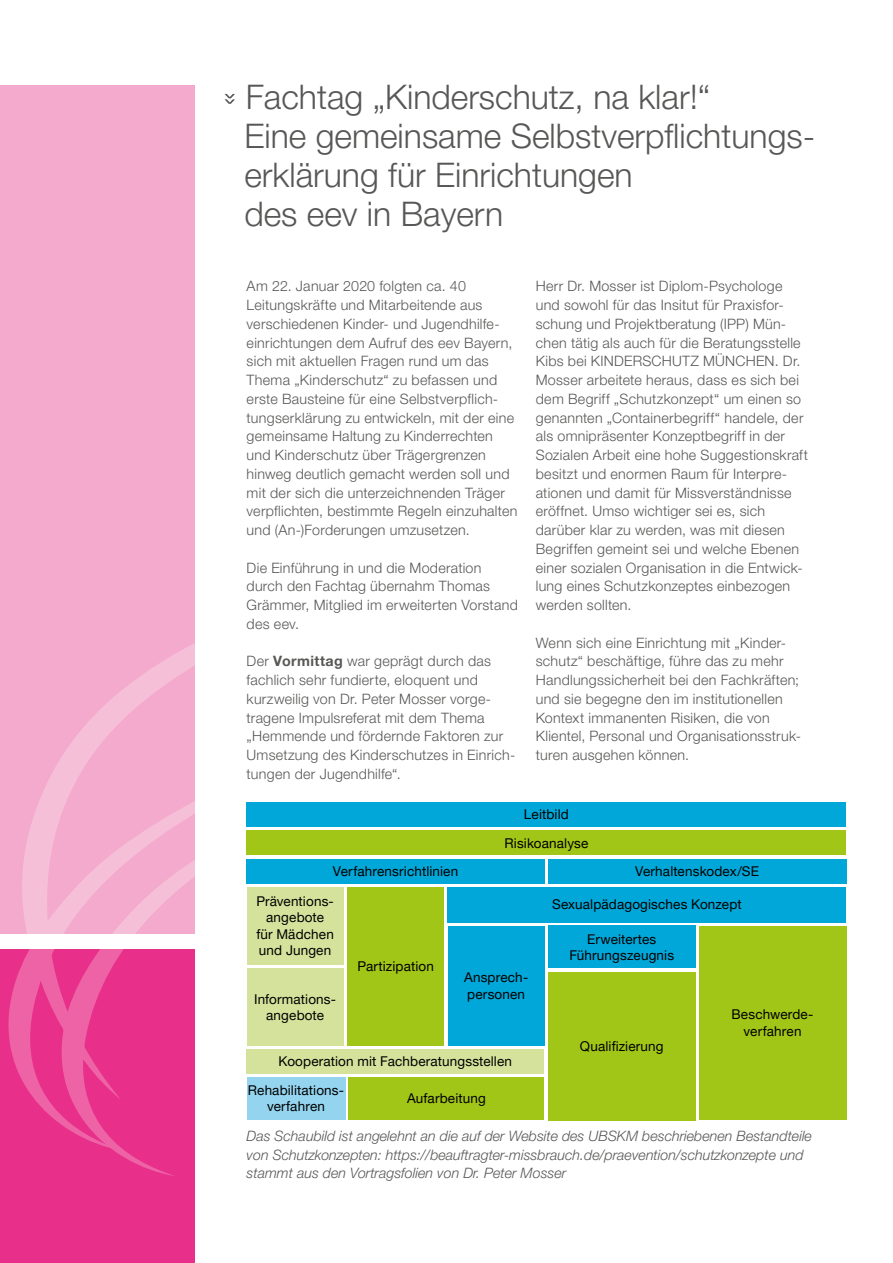
<style>
.page{position:relative;width:893px;height:1263px;background:#fff}
.page>*{position:absolute;margin:0;border:0;box-sizing:border-box;transform-origin:0 0}
.Headline{font:300 33.75px/39px "Helvetica Neue LT Pro";color:#575756}
.Fließtext{font:300 14.25px/18.8px "Helvetica Neue LT Pro";letter-spacing:.02em;color:#575756}
.Fließtext-2{font:italic 300 14.25px/18.8px "Helvetica Neue LT Pro";color:#575756}
.Bildnachweis{font:13.5px/16.2px "Helvetica Neue LT Pro";letter-spacing:.01em;color:#000;text-align:center}
.s1{font-weight:700}
</style>
<div class="page">
<div style="left:0;top:949px;width:195px;height:314px;background:#e8308a"></div>
<div style="left:0;top:85px;width:195px;height:849px;background:#f4aacc"></div>
<svg style="left:41px;top:1100px;width:133px;height:76px"></svg>
<svg style="left:17px;top:643px;width:490px;height:457px"></svg>
<svg style="left:225px;top:94px;width:10px;height:10px"></svg>
<div style="left:247px;top:802px;width:599px;height:25px;background:#00a7d8"></div>
<div style="left:247px;top:830px;width:599px;height:25px;background:#a2c617"></div>
<div style="left:247px;top:859px;width:298px;height:24px;background:#00a7d8"></div>
<div style="left:548px;top:859px;width:298px;height:24px;background:#00a7d8"></div>
<div style="left:448px;top:887px;width:398px;height:35px;background:#00a7d8"></div>
<div style="left:247px;top:887px;width:97px;height:77px;background:#d5e29b"></div>
<div style="left:247px;top:968px;width:97px;height:77px;background:#d5e29b"></div>
<div style="left:247px;top:1049px;width:297px;height:25px;background:#d5e29b"></div>
<div style="left:247px;top:1077px;width:98px;height:43px;background:#94d4ee"></div>
<div style="left:347px;top:887px;width:97px;height:158px;background:#a2c617"></div>
<div style="left:448px;top:926px;width:97px;height:119px;background:#00a7d8"></div>
<div style="left:548px;top:926px;width:147px;height:42px;background:#00a7d8"></div>
<div style="left:349px;top:1077px;width:195px;height:43px;background:#a2c617"></div>
<div style="left:699px;top:926px;width:147px;height:194px;background:#a2c617"></div>
<div style="left:548px;top:972px;width:147px;height:148px;background:#a2c617"></div>
<p class="Headline" style="left:244px;top:77px;width:572px">Fachtag „Kinderschutz, na klar!“<br>Eine gemeinsame Selbstverpflichtungs&shy;erklärung für Einrichtungen<br>des eev in Bayern</p>
<p class="Fließtext" style="left:247px;top:277px;width:272px">Am 22. Januar 2020 folgten ca. 40<br>Leitungskräfte und Mitarbeitende aus verschiedenen Kinder- und Jugendhilfe&shy;einrichtungen dem Aufruf des eev Bayern, sich mit aktuellen Fragen rund um das Thema „Kinderschutz“ zu befassen und erste Bausteine für eine Selbstverpflich&shy;tungserklärung zu entwickeln, mit der eine gemeinsame Haltung zu Kinderrechten und Kinderschutz über Trägergrenzen hinweg deutlich gemacht werden soll und mit der sich die unterzeichnenden Träger verpflichten, bestimmte Regeln einzuhalten und (An-)Forderungen umzusetzen.</p>
<p class="Fließtext" style="left:247px;top:558px;width:273px">Die Einführung in und die Moderation durch den Fachtag übernahm Thomas<br>Grämmer, Mitglied im erweiterten Vorstand des eev.</p>
<p class="Fließtext" style="left:247px;top:652px;width:270px">Der <span class="s1">Vormittag</span> war geprägt durch das fachlich sehr fundierte, eloquent und kurzweilig von Dr. Peter Mosser vorge&shy;tragene Impulsreferat mit dem Thema „Hemmende und fördernde Faktoren zur Umsetzung des Kinderschutzes in Einrich&shy;tungen der Jugendhilfe“.</p>
<p class="Fließtext" style="left:536px;top:277px;width:274px">Herr Dr. Mosser ist Diplom-Psychologe und sowohl für das Insitut für Praxisfor&shy;schung und Projektberatung (IPP) Mün&shy;chen tätig als auch für die Beratungsstelle Kibs bei KINDERSCHUTZ MÜNCHEN. Dr.<br>Mosser arbeitete heraus, dass es sich bei dem Begriff „Schutzkonzept“ um einen so genannten „Containerbegriff“ handele, der als omnipräsenter Konzeptbegriff in der Sozialen Arbeit eine hohe Suggestionskraft besitzt und enormen Raum für Interpre&shy;ationen und damit für Missverständnisse eröffnet. Umso wichtiger sei es, sich darüber klar zu werden, was mit diesen Begriffen gemeint sei und welche Ebenen einer sozialen Organisation in die Entwick&shy;lung eines Schutzkonzeptes einbezogen werden sollten.</p>
<p class="Fließtext" style="left:536px;top:633px;width:267px">Wenn sich eine Einrichtung mit „Kinder&shy;schutz“ beschäftige, führe das zu mehr Handlungssicherheit bei den Fachkräften; und sie begegne den im institutionellen Kontext immanenten Risiken, die von Klientel, Personal und Organisationsstruk&shy;turen ausgehen können.</p>
<p class="Bildnachweis" style="left:524px;top:806px;width:46px">Leitbild</p>
<p class="Bildnachweis" style="left:504px;top:834px;width:85px">Risikoanalyse</p>
<p class="Bildnachweis" style="left:333px;top:862px;width:127px">Verfahrensrichtlinien</p>
<p class="Bildnachweis" style="left:635px;top:862px;width:125px">Verhaltenskodex/SE</p>
<p class="Bildnachweis" style="left:256px;top:893px;width:79px">Präventions-</p>
<p class="Bildnachweis" style="left:552px;top:896px;width:191px">Sexualpädagogisches Konzept</p>
<p class="Bildnachweis" style="left:256px;top:909px;width:79px">angebote für Mädchen und Jungen</p>
<p class="Bildnachweis" style="left:254px;top:990px;width:83px">Informations-</p>
<p class="Bildnachweis" style="left:266px;top:1006px;width:59px">angebote</p>
<p class="Bildnachweis" style="left:279px;top:1053px;width:235px">Kooperation mit Fachberatungsstellen</p>
<p class="Bildnachweis" style="left:248px;top:1082px;width:98px">Rehabilitations&shy;verfahren</p>
<p class="Bildnachweis" style="left:587px;top:930px;width:71px">Erweitertes</p>
<p class="Bildnachweis" style="left:569px;top:946px;width:106px">Führungszeugnis</p>
<p class="Bildnachweis" style="left:357px;top:958px;width:78px">Partizipation</p>
<p class="Bildnachweis" style="left:464px;top:969px;width:66px;text-align:left">Ansprech&shy;personen</p>
<p class="Bildnachweis" style="left:732px;top:1006px;width:83px">Beschwerde-</p>
<p class="Bildnachweis" style="left:744px;top:1022px;width:59px">verfahren</p>
<p class="Bildnachweis" style="left:580px;top:1038px;width:85px">Qualifizierung</p>
<p class="Bildnachweis" style="left:407px;top:1090px;width:80px">Aufarbeitung</p>
<p class="Fließtext-2" style="left:247px;top:1126px;width:567px">Das Schaubild ist angelehnt an die auf der Website des UBSKM beschriebenen Bestandteile von Schutzkonzepten: https://beauftragter-missbrauch.de/praevention/schutzkonzepte und stammt aus den Vortragsfolien von Dr. Peter Mosser</p>
</div>
